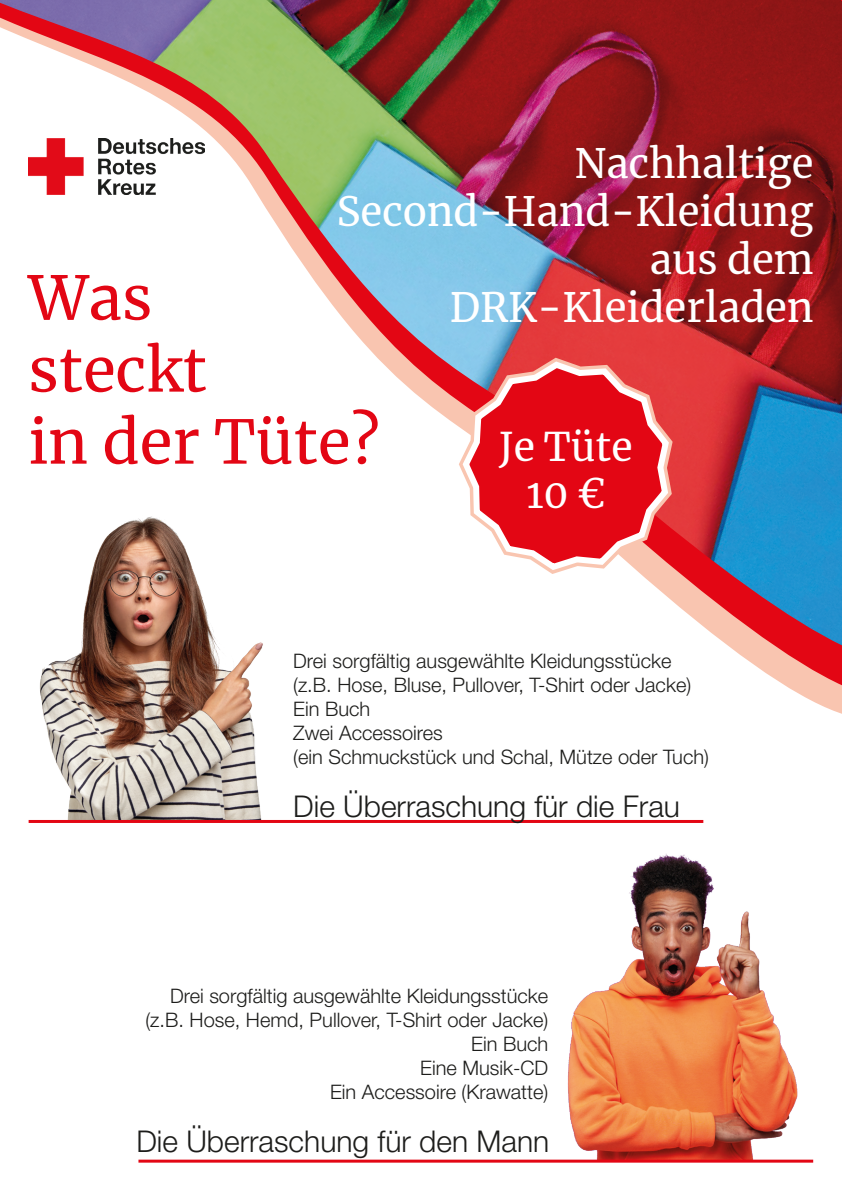
<style>
.page{position:relative;width:842px;height:1191px;background:#fff}
.page>*{position:absolute;margin:0;border:0;box-sizing:border-box;transform-origin:0 0}
.t1{font:60px "Merriweather";color:#e30614}
.t2{font:40px "Merriweather";color:#fff}
.t3{font:39px "Merriweather";color:#fff}
.t4{font:300 30px "Helvetica Neue";color:#1d1d1b}
.t5{font:300 20px/24px "Helvetica Neue";color:#1d1d1b}
</style>
<div class="page">
<svg style="left:28px;top:645px;width:814px;height:178px"></svg>
<img style="left:0;top:0;width:842px;height:645px">
<img style="left:29px;top:511px;width:253px;height:309px">
<hr style="left:29px;top:820px;width:674px;height:3px;background:#e30614">
<img style="left:567px;top:853px;width:231px;height:306px">
<hr style="left:138px;top:1159px;width:675px;height:3px;background:#e30614">
<svg style="left:459px;top:356px;width:213px;height:217px"></svg>
<p class="t2" style="left:575px;top:136px;width:241px">Nachhaltige</p>
<p class="t2" style="left:337px;top:184px;width:478px">Second-Hand-Kleidung</p>
<p class="t2" style="left:650px;top:232px;width:165px">aus dem</p>
<p class="t2" style="left:450px;top:280px;width:365px">DRK-Kleiderladen</p>
<p class="t1" style="left:28px;top:256px;width:125px">Was</p>
<p class="t1" style="left:28px;top:328px;width:180px">steckt</p>
<p class="t1" style="left:28px;top:400px;width:353px">in der Tüte?</p>
<p class="t3" style="left:499px;top:420px;width:135px">Je Tüte</p>
<p class="t3" style="left:526px;top:467px;width:80px">10 €</p>
<p class="t5" style="left:293px;top:648px;width:399px">Drei sorgfältig ausgewählte Kleidungsstücke (z.B. Hose, Bluse, Pullover, T-Shirt oder Jacke)</p>
<p class="t5" style="left:293px;top:696px;width:79px">Ein Buch</p>
<p class="t5" style="left:293px;top:720px;width:417px">Zwei Accessoires<br>(ein Schmuckstück und Schal, Mütze oder Tuch)</p>
<p class="t4" style="left:293px;top:788px;width:388px">Die Überraschung für die Frau</p>
<p class="t5" style="left:145px;top:983px;width:404px;text-align:right">Drei sorgfältig ausgewählte Kleidungsstücke (z.B. Hose, Hemd, Pullover, T-Shirt oder Jacke)</p>
<p class="t5" style="left:471px;top:1031px;width:79px">Ein Buch</p>
<p class="t5" style="left:420px;top:1055px;width:130px">Eine Musik-CD</p>
<p class="t5" style="left:330px;top:1079px;width:220px">Ein Accessoire (Krawatte)</p>
<p class="t4" style="left:136px;top:1123px;width:414px">Die Überraschung für den Mann</p>
</div>
